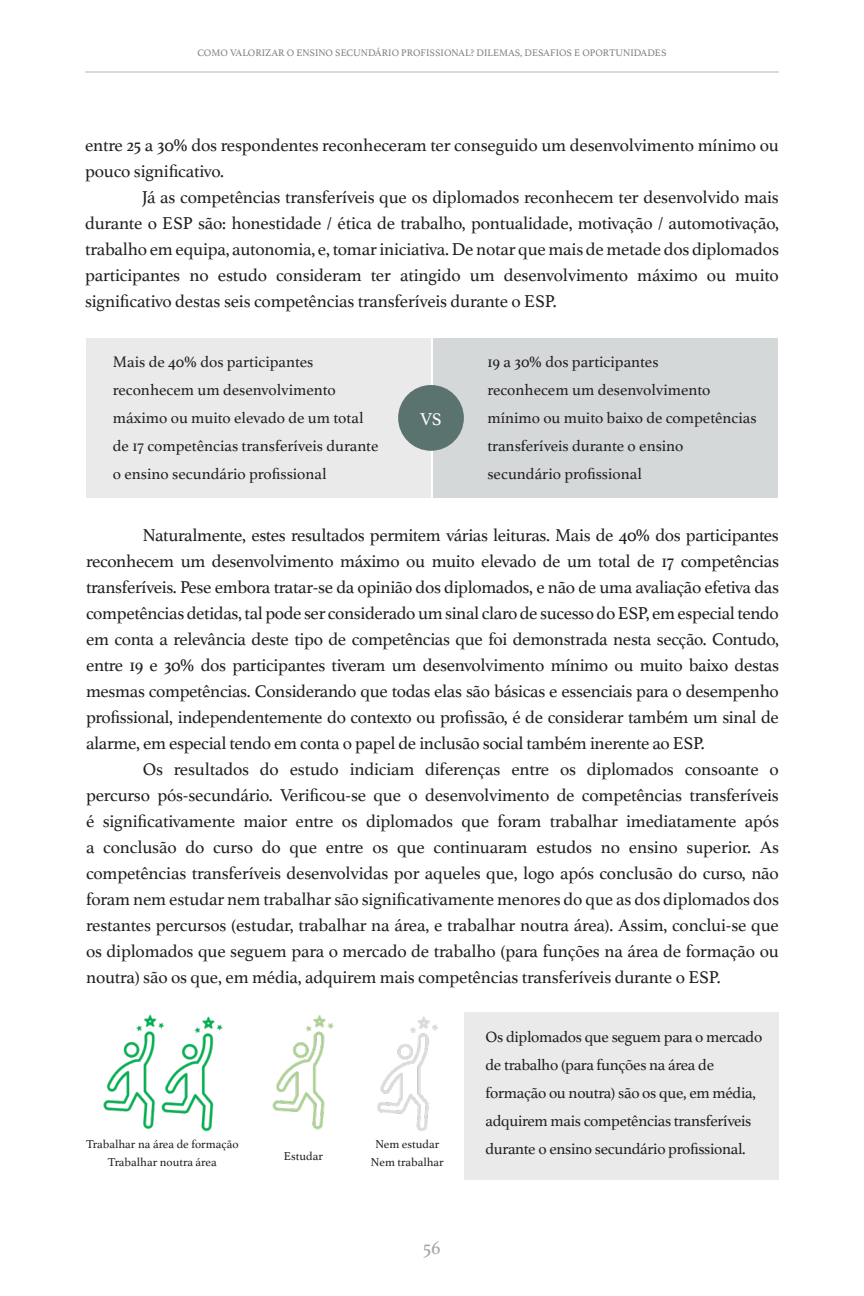
<style>
.page{position:relative;width:864px;height:1296px;background:#fff}
.page>*{position:absolute;margin:0;border:0;box-sizing:border-box;transform-origin:0 0}
.t1{font:20px "Athelas";color:#9faaa9}
.t2{font:18px/26px "Athelas";letter-spacing:-.01em;color:#231f20;text-align:justify}
.t3{font:18px "Athelas";color:#fff}
.t4{font:16px/28px "Athelas";color:#231f20}
.t5{font:16px/28px "Athelas";letter-spacing:-.02em;color:#231f20}
.t6{font:12px "Athelas";color:#231f20}
.t7{font:10px "Athelas";color:#808080}
</style>
<div class="page">
<hr style="left:85px;top:72px;width:694px;height:1px;background:#b1b8b7">
<div style="left:86px;top:338px;width:345px;height:159px;background:#eaeaea"></div>
<div style="left:464px;top:1012px;width:314px;height:168px;background:#eaeaea"></div>
<div style="left:433px;top:338px;width:345px;height:159px;background:#d4d8d8"></div>
<div style="left:398px;top:385px;width:66px;height:66px;background:#5b736f;border-radius:50%"></div>
<img style="left:103px;top:1014px;width:120px;height:117px">
<img style="left:272px;top:1015px;width:62px;height:115px">
<img style="left:377px;top:1016px;width:61px;height:115px">
<p class="t7" style="left:197px;top:44px;width:471px">COMO VALORIZAR O ENSINO SECUNDÁRIO PROFISSIONAL? DILEMAS, DESAFIOS E OPORTUNIDADES</p>
<p class="t2" style="left:85px;top:132px;width:695px">entre 25 a 30% dos respondentes reconheceram ter conseguido um desenvolvimento mínimo ou pouco significativo.</p>
<p class="t2" style="left:85px;top:184px;width:695px;text-indent:57px">Já as competências transferíveis que os diplomados reconhecem ter desenvolvido mais durante o ESP são: honestidade / ética de trabalho, pontualidade, motivação / automotivação, trabalho em equipa, autonomia, e, tomar iniciativa. De notar que mais de metade dos diplomados participantes no estudo consideram ter atingido um desenvolvimento máximo ou muito significativo destas seis competências transferíveis durante o ESP.</p>
<p class="t4" style="left:113px;top:347px;width:202px">Mais de 40% dos participantes</p>
<p class="t4" style="left:113px;top:375px;width:267px">reconhecem um desenvolvimento máximo ou muito elevado de um total de 17 competências transferíveis durante o ensino secundário profissional</p>
<p class="t3" style="left:420px;top:405px;width:23px">VS</p>
<p class="t4" style="left:487px;top:347px;width:173px">19 a 30% dos participantes</p>
<p class="t4" style="left:487px;top:375px;width:271px">reconhecem um desenvolvimento mínimo ou muito baixo de competências transferíveis durante o ensino secundário profissional</p>
<p class="t2" style="left:86px;top:522px;width:694px;text-indent:57px">Naturalmente, estes resultados permitem várias leituras. Mais de 40% dos participantes reconhecem um desenvolvimento máximo ou muito elevado de um total de 17 competências transferíveis. Pese embora tratar-se da opinião dos diplomados, e não de uma avaliação efetiva das competências detidas, tal pode ser considerado um sinal claro de sucesso do ESP, em especial tendo em conta a relevância deste tipo de competências que foi demonstrada nesta secção. Contudo, entre 19 e 30% dos participantes tiveram um desenvolvimento mínimo ou muito baixo destas mesmas competências. Considerando que todas elas são básicas e essenciais para o desempenho profissional, independentemente do contexto ou profissão, é de considerar também um sinal de alarme, em especial tendo em conta o papel de inclusão social também inerente ao ESP.</p>
<p class="t2" style="left:86px;top:756px;width:694px;text-indent:57px">Os resultados do estudo indiciam diferenças entre os diplomados consoante o percurso pós-secundário. Verificou-se que o desenvolvimento de competências transferíveis é significativamente maior entre os diplomados que foram trabalhar imediatamente após a conclusão do curso do que entre os que continuaram estudos no ensino superior. As competências transferíveis desenvolvidas por aqueles que, logo após conclusão do curso, não foram nem estudar nem trabalhar são significativamente menores do que as dos diplomados dos restantes percursos (estudar, trabalhar na área, e trabalhar noutra área). Assim, conclui-se que os diplomados que seguem para o mercado de trabalho (para funções na área de formação ou noutra) são os que, em média, adquirem mais competências transferíveis durante o ESP.</p>
<p class="t6" style="left:86px;top:1134px;width:154px">Trabalhar na área de formação</p>
<p class="t6" style="left:108px;top:1152px;width:110px">Trabalhar noutra área</p>
<p class="t6" style="left:284px;top:1147px;width:41px">Estudar</p>
<p class="t6" style="left:375px;top:1134px;width:65px">Nem estudar</p>
<p class="t6" style="left:371px;top:1152px;width:74px">Nem trabalhar</p>
<p class="t1" style="left:423px;top:1231px;width:19px">56</p>
<p class="t5" style="left:486px;top:1023px;width:278px">Os diplomados que seguem para o mercado de trabalho (para funções na área de formação ou noutra) são os que, em média, adquirem mais competências transferíveis durante o ensino secundário profissional.</p>
</div>
